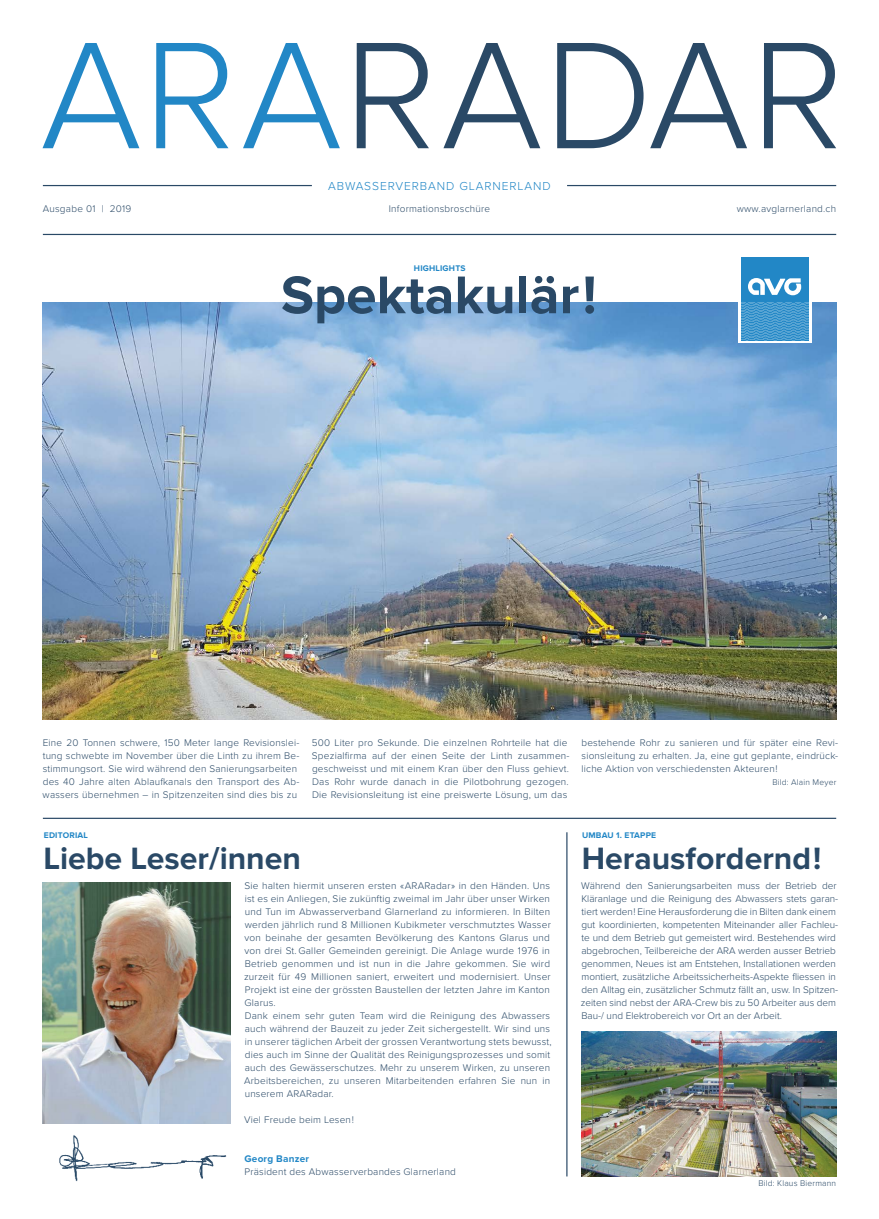
<style>
.page{position:relative;width:879px;height:1219px;background:#fff}
.page>*{position:absolute;margin:0;border:0;box-sizing:border-box;transform-origin:0 0}
.HL_3{font:700 55px "Proxima Nova";color:#2a4966}
.HL_2{font:700 32px "Proxima Nova";color:#2a4966}
.t1{font:300 12px "Proxima Nova";letter-spacing:.075em;color:#2287c6}
.Lauftext{font:300 10px/13px "Proxima Nova";letter-spacing:.02em;color:#2a4966}
.Lauftext-2{font:300 10px/13px "Proxima Nova";color:#2a4966}
.Lauftext-3{font:700 10px "Proxima Nova";letter-spacing:.02em;color:#2287c6}
.Lauftext-4{font:300 8.5px "Proxima Nova";letter-spacing:.02em;color:#2a4966}
.Rubrikentitel{font:700 8.5px "Proxima Nova";letter-spacing:.02em;color:#2287c6}
</style>
<div class="page">
<hr style="left:567px;top:185px;width:269px;height:1px;background:#2a4966">
<hr style="left:43px;top:185px;width:269px;height:1px;background:#2a4966">
<hr style="left:43px;top:234px;width:793px;height:1px;background:#2a4966">
<hr style="left:43px;top:818px;width:793px;height:1px;background:#2a4966">
<hr style="left:566px;top:832px;width:1px;height:344px;background:#2a4966">
<svg style="left:357px;top:43px;width:479px;height:105px"></svg>
<svg style="left:43px;top:43px;width:297px;height:105px"></svg>
<img style="left:43px;top:302px;width:793px;height:418px">
<img style="left:43px;top:882px;width:187px;height:242px">
<img style="left:581px;top:1032px;width:255px;height:144px">
<div style="left:738px;top:255px;width:73px;height:88px;background:#fff"></div>
<div style="left:741px;top:258px;width:68px;height:83px;background:#2287c6"></div>
<svg style="left:748px;top:278px;width:53px;height:17px"></svg>
<svg style="left:741px;top:302px;width:68px;height:38px"></svg>
<img style="left:59px;top:1135px;width:168px;height:47px">
<p class="t1" style="left:328px;top:179px;width:224px">ABWASSERVERBAND GLARNERLAND</p>
<p class="Lauftext" style="left:43px;top:203px;width:90px">Ausgabe 01 | 2019</p>
<p class="Lauftext" style="left:737px;top:203px;width:101px">www.avglarnerland.ch</p>
<p class="Lauftext" style="left:389px;top:203px;width:103px">Informationsbroschüre</p>
<p class="Rubrikentitel" style="left:414px;top:263px;width:53px">HIGHLIGHTS</p>
<p class="HL_3" style="left:281px;top:263px;width:317px">Spektakulär!</p>
<p class="Lauftext" style="left:43px;top:736px;width:258px">Eine 20 Tonnen schwere, 150 Meter lange Revisionslei&shy;tung schwebte im November über die Linth zu ihrem Be&shy;stimmungsort. Sie wird während den Sanierungsarbeiten des 40 Jahre alten Ablaufkanals den Transport des Ab&shy;wassers übernehmen – in Spitzenzeiten sind dies bis zu</p>
<p class="Lauftext" style="left:312px;top:736px;width:259px">500 Liter pro Sekunde. Die einzelnen Rohrteile hat die Spezialfirma auf der einen Seite der Linth zusammen&shy;geschweisst und mit einem Kran über den Fluss gehievt.<br>Das Rohr wurde danach in die Pilotbohrung gezogen.<br>Die Revisionsleitung ist eine preiswerte Lösung, um das</p>
<p class="Rubrikentitel" style="left:44px;top:830px;width:46px">EDITORIAL</p>
<p class="HL_2" style="left:43px;top:839px;width:259px">Liebe Leser/innen</p>
<p class="Lauftext" style="left:244px;top:879px;width:308px;text-align:justify">Sie halten hiermit unseren ersten «ARARadar» in den Händen. Uns ist es ein Anliegen, Sie zukünftig zweimal im Jahr über unser Wirken und Tun im Abwasserverband Glarnerland zu informieren. In Bilten werden jährlich rund 8 Millionen Kubikmeter verschmutztes Wasser von beinahe der gesamten Bevölkerung des Kantons Glarus und von drei St. Galler Gemeinden gereinigt. Die Anlage wurde 1976 in Betrieb genommen und ist nun in die Jahre gekommen. Sie wird zurzeit für 49 Millionen saniert, erweitert und modernisiert. Unser Projekt ist eine der grössten Baustellen der letzten Jahre im Kanton Glarus.</p>
<p class="Lauftext" style="left:244px;top:1009px;width:309px">Dank einem sehr guten Team wird die Reinigung des Abwassers auch während der Bauzeit zu jeder Zeit sichergestellt. Wir sind uns in unserer täglichen Arbeit der grossen Verantwortung stets bewusst, dies auch im Sinne der Qualität des Reinigungsprozesses und somit auch des Gewässerschutzes. Mehr zu unserem Wirken, zu unseren Arbeitsbereichen, zu unseren Mitarbeitenden erfahren Sie nun in unserem ARARadar.</p>
<p class="Lauftext" style="left:244px;top:1113px;width:111px">Viel Freude beim Lesen!</p>
<p class="Lauftext" style="left:581px;top:736px;width:258px;text-align:justify">bestehende Rohr zu sanieren und für später eine Revi&shy;sionsleitung zu erhalten. Ja, eine gut geplante, eindrück&shy;liche Aktion von verschiedensten Akteuren!</p>
<p class="Lauftext-4" style="left:772px;top:777px;width:65px">Bild: Alain Meyer</p>
<p class="Rubrikentitel" style="left:582px;top:830px;width:76px">UMBAU 1. ETAPPE</p>
<p class="HL_2" style="left:582px;top:840px;width:241px">Herausfordernd!</p>
<p class="Lauftext-2" style="left:581px;top:879px;width:259px">Während den Sanierungsarbeiten muss der Betrieb der Kläranlage und die Reinigung des Abwassers stets garan&shy;tiert werden! Eine Herausforderung die in Bilten dank einem gut koordinierten, kompetenten Miteinander aller Fachleu&shy;te und dem Betrieb gut gemeistert wird. Bestehendes wird abgebrochen, Teilbereiche der ARA werden ausser Betrieb genommen, Neues ist am Entstehen, Installationen werden montiert, zusätzliche Arbeitssicherheits-Aspekte fliessen in den Alltag ein, zusätzlicher Schmutz fällt an, usw. In Spitzen&shy;zeiten sind nebst der ARA-Crew bis zu 50 Arbeiter aus dem Bau-/ und Elektrobereich vor Ort an der Arbeit.</p>
<p class="Lauftext-3" style="left:244px;top:1153px;width:66px">Georg Banzer</p>
<p class="Lauftext" style="left:244px;top:1165px;width:213px">Präsident des Abwasserverbandes Glarnerland</p>
<p class="Lauftext-4" style="left:758px;top:1178px;width:79px">Bild: Klaus Biermann</p>
</div>
